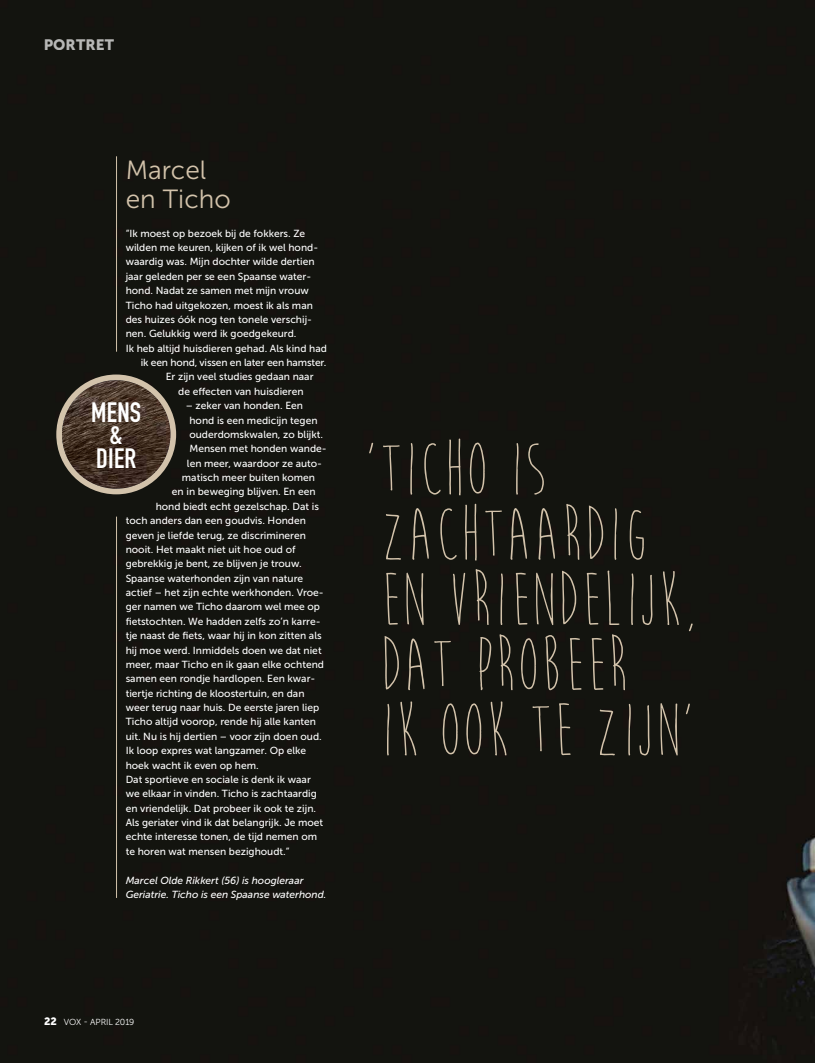
<style>
.page{position:relative;width:815px;height:1063px;background:#13140f}
.page>*{position:absolute;margin:0;border:0;box-sizing:border-box;transform-origin:0 0}
.t1{font:77.62px/65.2px "Moon Flower";color:#d3c3ab}
.t2{font:700 27.62px/22px "DIN Condensed";letter-spacing:.01em;color:#fff;text-align:center}
.t3{font:26.25px/28.8px "Museo Sans 300";color:#d3c3ab}
.t4{font:15px "Museo Sans 900";letter-spacing:.01em;color:#fff}
.t5{font:10.25px "Museo Sans 500";color:#fff}
.t6{font:italic 10.25px/14.4px "Museo Sans 500";color:#fff}
.t7{font:8.75px "Museo Sans 300";letter-spacing:-.01em;color:#fff}
.s1{font-family:"Museo Sans 900";font-size:10.62px}
</style>
<div class="page">
<hr style="left:116px;top:156px;width:1px;height:196px;background:#d3c3ab">
<hr style="left:116px;top:517px;width:1px;height:381px;background:#d3c3ab">
<div style="left:56px;top:375px;width:120px;height:119px;background:#d3c3ab;border-radius:50%"></div>
<img style="left:62px;top:380px;width:108px;height:109px;border-radius:54px">
<h3 class="t4" style="left:44px;top:36px;width:72px">PORTRET</h3>
<h3 class="t3" style="left:126px;top:156px;width:106px">Marcel en Ticho</h3>
<p class="t5" style="left:126px;top:228px;width:181px">“Ik moest op bezoek bij de fokkers. Ze</p>
<p class="t5" style="left:126px;top:242px;width:194px">wilden me keuren, kijken of ik wel hond-</p>
<p class="t5" style="left:126px;top:256px;width:190px">waardig was. Mijn dochter wilde dertien</p>
<p class="t5" style="left:126px;top:271px;width:187px">jaar geleden per se een Spaanse water-</p>
<p class="t5" style="left:126px;top:285px;width:185px">hond. Nadat ze samen met mijn vrouw</p>
<p class="t5" style="left:126px;top:299px;width:189px">Ticho had uitgekozen, moest ik als man</p>
<p class="t5" style="left:126px;top:314px;width:188px">des huizes óók nog ten tonele verschij-</p>
<p class="t5" style="left:126px;top:328px;width:172px">nen. Gelukkig werd ik goedgekeurd.</p>
<p class="t5" style="left:126px;top:343px;width:203px">Ik heb altijd huisdieren gehad. Als kind had</p>
<p class="t5" style="left:141px;top:357px;width:187px">ik een hond, vissen en later een hamster.</p>
<p class="t5" style="left:166px;top:371px;width:149px">Er zijn veel studies gedaan naar</p>
<p class="t5" style="left:178px;top:386px;width:127px">de effecten van huisdieren</p>
<p class="t5" style="left:186px;top:400px;width:119px">– zeker van honden. Een</p>
<p class="t5" style="left:189px;top:414px;width:130px">hond is een medicijn tegen</p>
<p class="t5" style="left:189px;top:429px;width:135px">ouderdomskwalen, zo blijkt.</p>
<p class="t5" style="left:189px;top:443px;width:139px">Mensen met honden wande-</p>
<p class="t5" style="left:187px;top:458px;width:137px">len meer, waardoor ze auto-</p>
<p class="t5" style="left:182px;top:472px;width:135px">matisch meer buiten komen</p>
<p class="t5" style="left:172px;top:486px;width:145px">en in beweging blijven. En een</p>
<p class="t5" style="left:156px;top:501px;width:165px">hond biedt echt gezelschap. Dat is</p>
<p class="t5" style="left:126px;top:515px;width:182px">toch anders dan een goudvis. Honden</p>
<p class="t5" style="left:126px;top:529px;width:182px">geven je liefde terug, ze discrimineren</p>
<p class="t5" style="left:126px;top:544px;width:171px">nooit. Het maakt niet uit hoe oud of</p>
<p class="t5" style="left:126px;top:558px;width:178px">gebrekkig je bent, ze blijven je trouw.</p>
<p class="t5" style="left:126px;top:573px;width:179px">Spaanse waterhonden zijn van nature</p>
<p class="t5" style="left:126px;top:587px;width:200px">actief – het zijn echte werkhonden. Vroe-</p>
<p class="t5" style="left:126px;top:601px;width:196px">ger namen we Ticho daarom wel mee op</p>
<p class="t5" style="left:126px;top:616px;width:196px">fietstochten. We hadden zelfs zo’n karre-</p>
<p class="t5" style="left:126px;top:630px;width:197px">tje naast de fiets, waar hij in kon zitten als</p>
<p class="t5" style="left:126px;top:644px;width:197px">hij moe werd. Inmiddels doen we dat niet</p>
<p class="t5" style="left:126px;top:659px;width:200px">meer, maar Ticho en ik gaan elke ochtend</p>
<p class="t5" style="left:126px;top:673px;width:191px">samen een rondje hardlopen. Een kwar-</p>
<p class="t5" style="left:126px;top:688px;width:180px">tiertje richting de kloostertuin, en dan</p>
<p class="t5" style="left:126px;top:702px;width:195px">weer terug naar huis. De eerste jaren liep</p>
<p class="t5" style="left:126px;top:716px;width:192px">Ticho altijd voorop, rende hij alle kanten</p>
<p class="t5" style="left:126px;top:731px;width:198px">uit. Nu is hij dertien – voor zijn doen oud.</p>
<p class="t5" style="left:126px;top:745px;width:182px">Ik loop expres wat langzamer. Op elke</p>
<p class="t5" style="left:126px;top:759px;width:135px">hoek wacht ik even op hem.</p>
<p class="t5" style="left:126px;top:774px;width:187px">Dat sportieve en sociale is denk ik waar</p>
<p class="t5" style="left:126px;top:788px;width:193px">we elkaar in vinden. Ticho is zachtaardig</p>
<p class="t5" style="left:126px;top:803px;width:192px">en vriendelijk. Dat probeer ik ook te zijn.</p>
<p class="t5" style="left:126px;top:817px;width:199px">Als geriater vind ik dat belangrijk. Je moet</p>
<p class="t5" style="left:126px;top:831px;width:193px">echte interesse tonen, de tijd nemen om</p>
<p class="t5" style="left:126px;top:846px;width:165px">te horen wat mensen bezighoudt.”</p>
<p class="t6" style="left:126px;top:873px;width:202px">Marcel Olde Rikkert (56) is hoogleraar<br>Geriatrie. Ticho is een Spaanse waterhond.</p>
<h2 class="t2" style="left:91px;top:401px;width:51px">MENS &amp;</h2>
<h2 class="t2" style="left:96px;top:448px;width:42px">DIER</h2>
<h1 class="t1" style="left:365px;top:437px;width:338px">'TICHO IS<br>ZACHTAARDIG<br>EN VRIENDELIJK,<br>DAT PROBEER<br>IK OOK TE ZIJN'</h1>
<p class="t7" style="left:44px;top:1017px;width:92px"><span class="s1">22</span> VOX - APRIL 2019</p>
</div>
